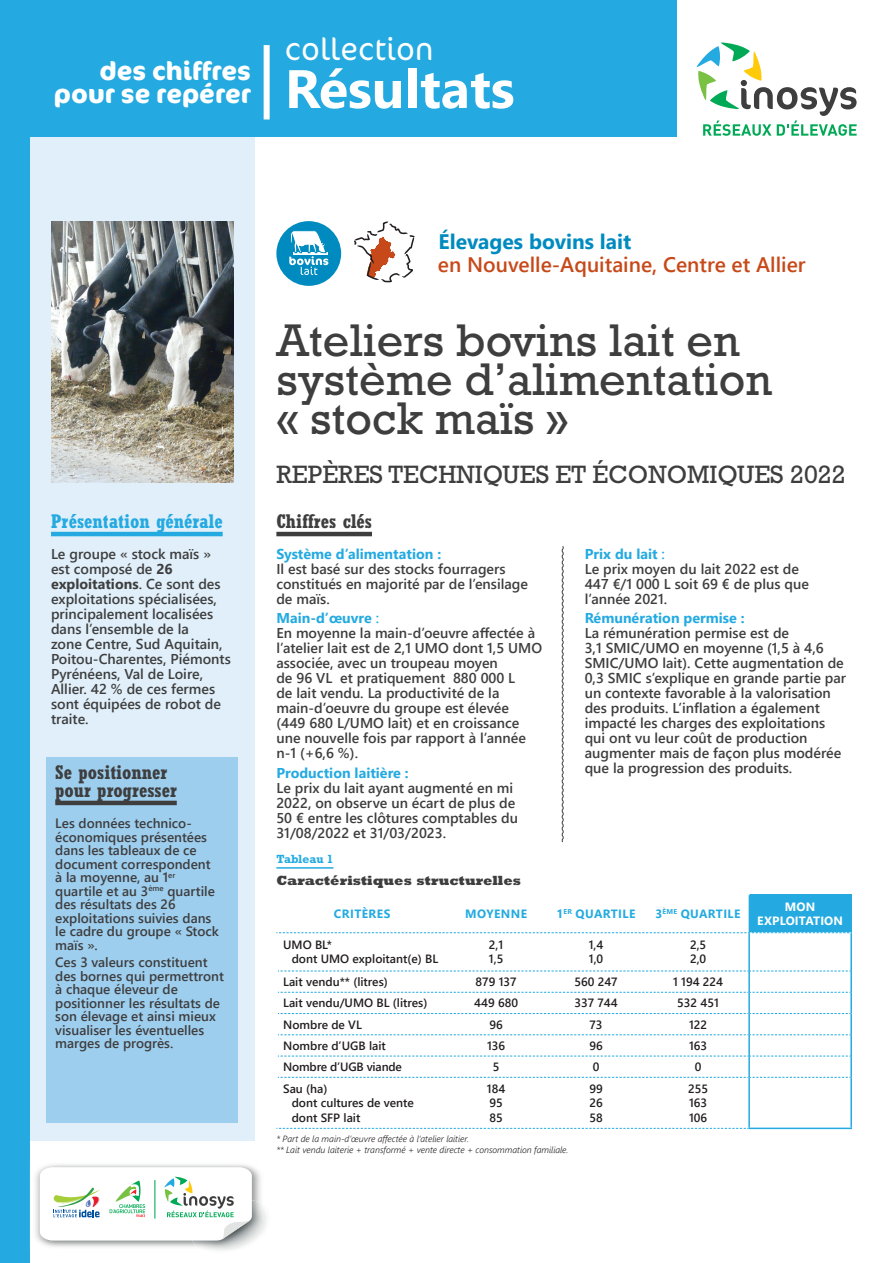
<style>
.page{position:relative;width:893px;height:1263px;background:#fff}
.page>*{position:absolute;margin:0;border:0;box-sizing:border-box;transform-origin:0 0}
.t1{font:700 54px "Segoe UI";color:#fff}
.t2{font:46.5px/39px "Rockwell Std";color:#3e3e3f}
.t3{font:300 31.5px "Cocon";color:#fff}
.t4{font:25.5px "Rockwell Std";color:#3e3e3f}
.t5{font:700 25.5px/22.5px "Cocon";color:#fff;text-align:right}
.t6{font:600 21px "Segoe UI";color:#c74919}
.t7{font:700 21px "Segoe UI";color:#008bc0}
.t8{font:700 condensed 19.5px/18px "Rockwell Std";color:#3e3e3f}
.t9{font:700 condensed 19.5px "Rockwell Std";color:#24aae1}
.t10{font:600 14.25px/15px "Segoe UI";color:#3e3e3f}
.t11{font:700 14.25px "Segoe UI";color:#24aae1}
.t12{font:600 13.5px/13.5px "Segoe UI";color:#3e3e3f}
.t13{font:800 13.5px "Rockwell Std";color:#3e3e3f}
.t14{font:600 12px/14.4px "Segoe UI";color:#231f20}
.t15{font:700 12px "Segoe UI";letter-spacing:.035em;color:#24aae1}
.t16{font:700 12px/14.4px "Segoe UI";letter-spacing:.015em;color:#fff;text-align:center}
.t17{font:700 12px "Rockwell Std";color:#24aae1}
.t18{font:italic 300 9px/10.5px "Segoe UI";color:#231f20}
.s1{font-weight:700}
.s2{font-weight:700;color:#24aae1}
.s3{color:#24aae1}
</style>
<div class="page">
<div style="left:276px;top:221px;width:65px;height:65px;background:#008bc0;border-radius:50%"></div>
<svg style="left:289px;top:230px;width:39px;height:45px"></svg>
<div style="left:30px;top:136px;width:225px;height:1005px;background:#e0eff9"></div>
<div style="left:0;top:136px;width:30px;height:1127px;background:#24aae1"></div>
<img style="left:51px;top:221px;width:183px;height:262px">
<svg style="left:561px;top:546px;width:3px;height:296px"></svg>
<div style="left:0;top:0;width:676px;height:136px;background:#24aae1"></div>
<div style="left:264px;top:45px;width:6px;height:74px;background:#fff"></div>
<hr style="left:51px;top:532px;width:172px;height:4px;background:#24aae1">
<svg style="left:354px;top:221px;width:61px;height:61px"></svg>
<img style="left:35px;top:1164px;width:226px;height:83px">
<img style="left:191px;top:1200px;width:75px;height:50px">
<svg style="left:40px;top:1167px;width:212px;height:74px"></svg>
<hr style="left:154px;top:1180px;width:1px;height:38px;background:#00a955">
<hr style="left:276px;top:867px;width:57px;height:2px;background:#24aae1">
<svg style="left:697px;top:43px;width:160px;height:93px"></svg>
<div style="left:749px;top:894px;width:102px;height:39px;background:#24aae1"></div>
<svg style="left:278px;top:992px;width:572px;height:1px"></svg>
<svg style="left:278px;top:1013px;width:572px;height:1px"></svg>
<svg style="left:278px;top:1034px;width:572px;height:1px"></svg>
<svg style="left:278px;top:1056px;width:572px;height:1px"></svg>
<svg style="left:278px;top:1077px;width:572px;height:1px"></svg>
<svg style="left:276px;top:1128px;width:472px;height:1px"></svg>
<svg style="left:276px;top:932px;width:576px;height:1px"></svg>
<svg style="left:278px;top:971px;width:572px;height:1px"></svg>
<hr style="left:851px;top:894px;width:1px;height:38px;background:#24aae1">
<hr style="left:748px;top:933px;width:2px;height:38px;background:#24aae1">
<hr style="left:850px;top:933px;width:2px;height:38px;background:#24aae1">
<hr style="left:748px;top:971px;width:2px;height:21px;background:#24aae1">
<hr style="left:850px;top:971px;width:2px;height:21px;background:#24aae1">
<hr style="left:748px;top:992px;width:2px;height:21px;background:#24aae1">
<hr style="left:850px;top:992px;width:2px;height:21px;background:#24aae1">
<hr style="left:748px;top:1013px;width:2px;height:22px;background:#24aae1">
<hr style="left:850px;top:1013px;width:2px;height:22px;background:#24aae1">
<hr style="left:748px;top:1035px;width:2px;height:21px;background:#24aae1">
<hr style="left:850px;top:1035px;width:2px;height:21px;background:#24aae1">
<hr style="left:748px;top:1056px;width:2px;height:21px;background:#24aae1">
<hr style="left:850px;top:1056px;width:2px;height:21px;background:#24aae1">
<hr style="left:748px;top:1077px;width:2px;height:50px;background:#24aae1">
<hr style="left:850px;top:1077px;width:2px;height:50px;background:#24aae1">
<hr style="left:748px;top:1127px;width:104px;height:2px;background:#24aae1">
<div style="left:47px;top:757px;width:191px;height:365px;background:#9eceee"></div>
<hr style="left:55px;top:801px;width:122px;height:4px;background:#3e3e3f">
<hr style="left:276px;top:532px;width:96px;height:4px;background:#3e3e3f">
<h3 class="t5" style="left:54px;top:60px;width:198px">des chiffres pour se repérer</h3>
<h3 class="t3" style="left:285px;top:31px;width:150px">collection</h3>
<h1 class="t1" style="left:285px;top:38px;width:231px">Résultats</h1>
<h3 class="t9" style="left:51px;top:509px;width:173px">Présentation générale</h3>
<p class="t10" style="left:51px;top:545px;width:181px">Le groupe « stock maïs » est composé de <span class="s1">26 exploitations</span>. Ce sont des exploitations spécialisées, principalement localisées dans l’ensemble de la<br>zone Centre, Sud Aquitain,<br>Poitou-Charentes, Piémonts<br>Pyrénéens, Val de Loire,<br>Allier. 42 % de ces fermes sont équipées de robot de traite.</p>
<h3 class="t8" style="left:55px;top:763px;width:123px">Se positionner pour progresser</h3>
<p class="t12" style="left:55px;top:815px;width:165px">Les données technico&shy;économiques présentées dans les tableaux de ce document correspondent à la moyenne, au 1<sup>er </sup>quartile et au 3<sup>ème</sup> quartile des résultats des 26 exploitations suivies dans le cadre du groupe « Stock maïs ».</p>
<p class="t12" style="left:55px;top:955px;width:170px">Ces 3 valeurs constituent des bornes qui permettront à chaque éleveur de positionner les résultats de son élevage et ainsi mieux visualiser les éventuelles marges de progrès.</p>
<h3 class="t7" style="left:438px;top:222px;width:194px">Élevages bovins lait</h3>
<h3 class="t6" style="left:438px;top:245px;width:369px">en Nouvelle-Aquitaine, Centre et Allier</h3>
<h2 class="t2" style="left:276px;top:320px;width:497px">Ateliers bovins lait en système d’alimentation « stock maïs »</h2>
<h3 class="t4" style="left:276px;top:459px;width:571px">REPÈRES TECHNIQUES ET ÉCONOMIQUES 2022</h3>
<h3 class="t8" style="left:276px;top:512px;width:97px">Chiffres clés</h3>
<p class="t11" style="left:276px;top:540px;width:166px">Système d’alimentation :</p>
<p class="t10" style="left:276px;top:560px;width:253px">Il est basé sur des stocks fourragers constitués en majorité par de l’ensilage de maïs.</p>
<p class="t10" style="left:276px;top:609px;width:267px"><span class="s2">Main-d’œuvre</span> <span class="s3">:<br></span>En moyenne la main-d’oeuvre affectée à l’atelier lait est de 2,1 UMO dont 1,5 UMO associée, avec un troupeau moyen<br>de 96 VL et pratiquement 880 000 L<br>de lait vendu. La productivité de la main-d’oeuvre du groupe est élevée<br>(449 680 L/UMO lait) et en croissance une nouvelle fois par rapport à l’année n-1 (+6,6 %).</p>
<p class="t11" style="left:276px;top:759px;width:134px">Production laitière :</p>
<p class="t10" style="left:276px;top:779px;width:243px">Le prix du lait ayant augmenté en mi 2022, on observe un écart de plus de 50 € entre les clôtures comptables du 31/08/2022 et 31/03/2023.</p>
<p class="t10" style="left:585px;top:545px;width:226px"><span class="s2">Prix du lait</span> <span class="s3">:<br></span>Le prix moyen du lait 2022 est de<br>447 €/1 000 L soit 69 € de plus que l’année 2021.</p>
<p class="t11" style="left:585px;top:605px;width:161px">Rémunération permise :</p>
<p class="t10" style="left:585px;top:625px;width:263px">La rémunération permise est de<br>3,1 SMIC/UMO en moyenne (1,5 à 4,6<br>SMIC/UMO lait). Cette augmentation de 0,3 SMIC s’explique en grande partie par un contexte favorable à la valorisation des produits. L’inflation a également impacté les charges des exploitations qui ont vu leur coût de production augmenter mais de façon plus modérée que la progression des produits.</p>
<p class="t17" style="left:276px;top:852px;width:59px">Tableau 1</p>
<p class="t13" style="left:276px;top:872px;width:246px">Caractéristiques structurelles</p>
<p class="t15" style="left:334px;top:902px;width:58px">CRITÈRES</p>
<p class="t15" style="left:465px;top:902px;width:63px">MOYENNE</p>
<p class="t15" style="left:556px;top:902px;width:81px">1<sup>ER</sup> QUARTILE</p>
<p class="t15" style="left:655px;top:902px;width:87px">3<sup>ÈME</sup> QUARTILE</p>
<p class="t16" style="left:757px;top:898px;width:87px">MON<br>EXPLOITATION</p>
<p class="t14" style="left:292px;top:936px;width:148px;text-indent:-9px">UMO BL*<br>dont UMO exploitant(e) BL</p>
<p class="t14" style="left:489px;top:936px;width:16px">2,1<br>1,5</p>
<p class="t14" style="left:589px;top:936px;width:16px">1,4<br>1,0</p>
<p class="t14" style="left:690px;top:936px;width:18px">2,5<br>2,0</p>
<p class="t14" style="left:283px;top:973px;width:106px">Lait vendu** (litres)</p>
<p class="t14" style="left:476px;top:973px;width:43px">879 137</p>
<p class="t14" style="left:574px;top:973px;width:45px">560 247</p>
<p class="t14" style="left:673px;top:973px;width:52px">1 194 224</p>
<p class="t14" style="left:283px;top:995px;width:146px">Lait vendu/UMO BL (litres)</p>
<p class="t14" style="left:474px;top:995px;width:45px">449 680</p>
<p class="t14" style="left:574px;top:995px;width:45px">337 744</p>
<p class="t14" style="left:677px;top:995px;width:43px">532 451</p>
<p class="t14" style="left:283px;top:1016px;width:80px">Nombre de VL</p>
<p class="t14" style="left:489px;top:1016px;width:15px">96</p>
<p class="t14" style="left:589px;top:1016px;width:15px">73</p>
<p class="t14" style="left:689px;top:1016px;width:20px">122</p>
<p class="t14" style="left:283px;top:1037px;width:104px">Nombre d’UGB lait</p>
<p class="t14" style="left:487px;top:1037px;width:20px">136</p>
<p class="t14" style="left:589px;top:1037px;width:15px">96</p>
<p class="t14" style="left:689px;top:1037px;width:20px">163</p>
<p class="t14" style="left:283px;top:1059px;width:120px">Nombre d’UGB viande</p>
<p class="t14" style="left:493px;top:1059px;width:8px">5</p>
<p class="t14" style="left:593px;top:1059px;width:8px">0</p>
<p class="t14" style="left:695px;top:1059px;width:8px">0</p>
<p class="t14" style="left:292px;top:1080px;width:124px;text-indent:-9px">Sau (ha)<br>dont cultures de vente dont SFP lait</p>
<p class="t14" style="left:487px;top:1080px;width:20px">184<br>95<br>85</p>
<p class="t14" style="left:589px;top:1080px;width:15px;text-align:justify">99<br>26<br>58</p>
<p class="t14" style="left:688px;top:1080px;width:21px;text-align:justify">255<br>163<br>106</p>
<p class="t18" style="left:276px;top:1132px;width:294px">* Part de la main-d’œuvre affectée à l’atelier laitier.<br>** Lait vendu laiterie + transformé + vente directe + consommation familiale.</p>
</div>
